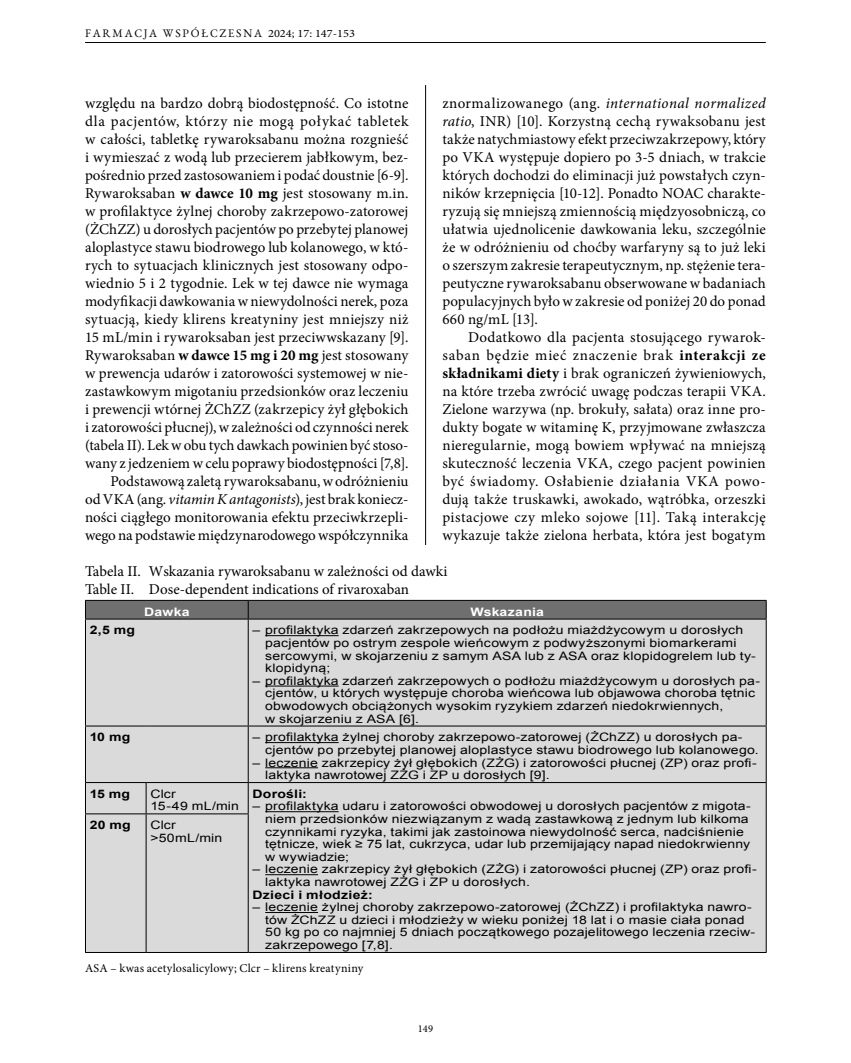
<style>
.page{position:relative;width:851px;height:1063px;background:#fff}
.page>*{position:absolute;margin:0;border:0;box-sizing:border-box;transform-origin:0 0}
.t1{font:15px/18px "Minion Pro";letter-spacing:.005em;color:#000;text-align:justify}
.t2{font:12px "Minion Pro";letter-spacing:.02em;color:#000}
.t3{font:11.7px/12.6px "Arial";letter-spacing:.015em;color:#000;scale:1.2 1}
.t4{font:700 11.7px "Arial";letter-spacing:.02em;color:#000;scale:1.2 1}
.t5{font:700 11.7px "Arial";letter-spacing:.015em;color:#fff;scale:1.2 1}
.t6{font:11.55px "EB Garamond";letter-spacing:.16em;color:#000}
.t7{font:10.5px "Minion Pro";color:#000}
.s1{font-family:"Minion Pro";font-size:11.25px}
.s2{font-weight:700}
.s3{font-style:italic}
</style>
<div class="page">
<hr style="left:425px;top:85px;width:1px;height:893px;background:#000">
<hr style="left:85px;top:42px;width:680px;height:1px;background:#000">
<div style="left:85px;top:546px;width:680px;height:436px;background:#fff"></div>
<div style="left:86px;top:620px;width:679px;height:332px;background:#dadada"></div>
<svg style="left:85px;top:600px;width:681px;height:19px;background:#686767"></svg>
<hr style="left:85px;top:619px;width:61px;height:1px;background:#000">
<hr style="left:85px;top:619px;width:1px;height:107px;background:#000">
<hr style="left:146px;top:619px;width:102px;height:1px;background:#000">
<hr style="left:248px;top:619px;width:518px;height:1px;background:#000">
<hr style="left:248px;top:619px;width:1px;height:107px;background:#000">
<hr style="left:765px;top:619px;width:1px;height:107px;background:#000">
<hr style="left:85px;top:726px;width:61px;height:1px;background:#000">
<hr style="left:85px;top:726px;width:1px;height:56px;background:#000">
<hr style="left:146px;top:726px;width:102px;height:1px;background:#000">
<hr style="left:248px;top:726px;width:518px;height:1px;background:#000">
<hr style="left:248px;top:726px;width:1px;height:56px;background:#000">
<hr style="left:765px;top:726px;width:1px;height:56px;background:#000">
<hr style="left:85px;top:782px;width:61px;height:1px;background:#000">
<hr style="left:85px;top:783px;width:1px;height:30px;background:#000">
<hr style="left:146px;top:782px;width:102px;height:1px;background:#000">
<hr style="left:146px;top:783px;width:1px;height:30px;background:#000">
<hr style="left:248px;top:782px;width:518px;height:1px;background:#000">
<hr style="left:248px;top:783px;width:1px;height:30px;background:#000">
<hr style="left:765px;top:783px;width:1px;height:31px;background:#000">
<hr style="left:765px;top:814px;width:1px;height:138px;background:#000">
<hr style="left:248px;top:952px;width:518px;height:1px;background:#000">
<hr style="left:85px;top:813px;width:61px;height:1px;background:#000">
<hr style="left:85px;top:814px;width:1px;height:138px;background:#000">
<hr style="left:146px;top:813px;width:102px;height:1px;background:#000">
<hr style="left:146px;top:814px;width:1px;height:138px;background:#000">
<hr style="left:248px;top:814px;width:1px;height:138px;background:#000">
<hr style="left:85px;top:952px;width:61px;height:1px;background:#000">
<hr style="left:146px;top:952px;width:102px;height:1px;background:#000">
<hr style="left:265px;top:635px;width:73px;height:1px;background:#000">
<hr style="left:265px;top:686px;width:73px;height:1px;background:#000">
<hr style="left:265px;top:742px;width:73px;height:1px;background:#000">
<hr style="left:265px;top:767px;width:53px;height:1px;background:#000">
<hr style="left:265px;top:811px;width:73px;height:1px;background:#000">
<hr style="left:265px;top:874px;width:53px;height:1px;background:#000">
<hr style="left:265px;top:912px;width:53px;height:1px;background:#000">
<p class="t6" style="left:85px;top:24px;width:271px">FARMACJA WSPÓŁCZESNA <span class="s1">2024; 17: 147-153</span></p>
<p class="t1" style="left:85px;top:94px;width:325px;text-align:right">względu na bardzo dobrą biodostępność. Co istotne dla pacjentów, którzy nie mogą połykać tabletek w całości, tabletkę rywaroksabanu można rozgnieść i wymieszać z wodą lub przecierem jabłkowym, bez&shy;pośrednio przed zastosowaniem i podać doustnie [6-9].<br>Rywaroksaban <span class="s2">w dawce 10 mg</span> jest stosowany m.in. w profilaktyce żylnej choroby zakrzepowo-zatorowej (ŻChZZ) u dorosłych pacjentów po przebytej planowej aloplastyce stawu biodrowego lub kolanowego, w któ&shy;rych to sytuacjach klinicznych jest stosowany odpo&shy;wiednio 5 i 2 tygodnie. Lek w tej dawce nie wymaga modyfikacji dawkowania w niewydolności nerek, poza sytuacją, kiedy klirens kreatyniny jest mniejszy niż 15 mL/min i rywaroksaban jest przeciwwskazany [9].<br>Rywaroksaban <span class="s2">w dawce 15 mg i 20 mg</span> jest stosowany w prewencja udarów i zatorowości systemowej w nie&shy;zastawkowym migotaniu przedsionków oraz leczeniu i prewencji wtórnej ŻChZZ (zakrzepicy żył głębokich i zatorowości płucnej), w zależności od czynności nerek (tabela II). Lek w obu tych dawkach powinien być stoso&shy;wany z jedzeniem w celu poprawy biodostępności [7,8].<br>Podstawową zaletą rywaroksabanu, w odróżnieniu<br>od VKA (ang. <span class="s3">vitamin K antagonists</span>), jest brak koniecz&shy;ności ciągłego monitorowania efektu przeciwkrzepli&shy;wego na podstawie międzynarodowego współczynnika</p>
<p class="t1" style="left:442px;top:94px;width:325px">znormalizowanego (ang. <span class="s3">international normalized ratio</span>, INR) [10]. Korzystną cechą rywaksobanu jest także natychmiastowy efekt przeciwzakrzepowy, który po VKA występuje dopiero po 3-5 dniach, w trakcie których dochodzi do eliminacji już powstałych czyn&shy;ników krzepnięcia [10-12]. Ponadto NOAC charakte&shy;ryzują się mniejszą zmiennością międzyosobniczą, co ułatwia ujednolicenie dawkowania leku, szczególnie że w odróżnieniu od choćby warfaryny są to już leki o szerszym zakresie terapeutycznym, np. stężenie tera&shy;peutyczne rywaroksabanu obserwowane w badaniach populacyjnych było w zakresie od poniżej 20 do ponad 660 ng/mL [13].</p>
<p class="t1" style="left:442px;top:328px;width:325px;text-indent:26px">Dodatkowo dla pacjenta stosującego rywarok&shy;saban będzie mieć znaczenie brak <span class="s2">interakcji ze składnikami diety</span> i brak ograniczeń żywieniowych, na które trzeba zwrócić uwagę podczas terapii VKA.<br>Zielone warzywa (np. brokuły, sałata) oraz inne pro&shy;dukty bogate w witaminę K, przyjmowane zwłaszcza nieregularnie, mogą bowiem wpływać na mniejszą skuteczność leczenia VKA, czego pacjent powinien być świadomy. Osłabienie działania VKA powo&shy;dują także truskawki, awokado, wątróbka, orzeszki pistacjowe czy mleko sojowe [11]. Taką interakcję wykazuje także zielona herbata, która jest bogatym</p>
<p class="t1" style="left:85px;top:562px;width:364px">Tabela II. Wskazania rywaroksabanu w zależności od dawki<br>Table II. Dose-dependent indications of rivaroxaban</p>
<p class="t5" style="left:144px;top:604px;width:39px">Dawka</p>
<p class="t5" style="left:470px;top:604px;width:63px">Wskazania</p>
<p class="t4" style="left:90px;top:623px;width:39px">2,5 mg</p>
<p class="t3" style="left:265px;top:624px;width:410px;text-indent:-13px">– profilaktyka zdarzeń zakrzepowych na podłożu miażdżycowym u dorosłych pacjentów po ostrym zespole wieńcowym z podwyższonymi biomarkerami sercowymi, w skojarzeniu z samym ASA lub z ASA oraz klopidogrelem lub ty&shy;klopidyną;</p>
<p class="t3" style="left:265px;top:675px;width:414px;text-indent:-13px">– profilaktyka zdarzeń zakrzepowych o podłożu miażdżycowym u dorosłych pa&shy;cjentów, u których występuje choroba wieńcowa lub objawowa choroba tętnic obwodowych obciążonych wysokim ryzykiem zdarzeń niedokrwiennych,<br>w skojarzeniu z ASA [6].</p>
<p class="t4" style="left:90px;top:730px;width:35px">10 mg</p>
<p class="t3" style="left:265px;top:731px;width:412px;text-indent:-13px">– profilaktyka żylnej choroby zakrzepowo-zatorowej (ŻChZZ) u dorosłych pa&shy;cjentów po przebytej planowej aloplastyce stawu biodrowego lub kolanowego.</p>
<p class="t3" style="left:265px;top:756px;width:411px;text-indent:-13px">– leczenie zakrzepicy żył głębokich (ZŻG) i zatorowości płucnej (ZP) oraz profi&shy;laktyka nawrotowej ZŻG i ZP u dorosłych [9].</p>
<p class="t4" style="left:90px;top:786px;width:35px">15 mg</p>
<p class="t3" style="left:150px;top:788px;width:75px">Clcr<br>15-49 mL/min</p>
<p class="t4" style="left:252px;top:786px;width:47px">Dorośli:</p>
<p class="t3" style="left:265px;top:800px;width:406px;text-indent:-13px">– profilaktyka udaru i zatorowości obwodowej u dorosłych pacjentów z migota&shy;niem przedsionków niezwiązanym z wadą zastawkową z jednym lub kilkoma czynnikami ryzyka, takimi jak zastoinowa niewydolność serca, nadciśnienie tętnicze, wiek ≥ 75 lat, cukrzyca, udar lub przemijający napad niedokrwienny w wywiadzie;</p>
<p class="t3" style="left:265px;top:863px;width:411px;text-indent:-13px">– leczenie zakrzepicy żył głębokich (ZŻG) i zatorowości płucnej (ZP) oraz profi&shy;laktyka nawrotowej ZŻG i ZP u dorosłych.</p>
<p class="t4" style="left:252px;top:887px;width:102px">Dzieci i młodzież:</p>
<p class="t3" style="left:265px;top:901px;width:409px;text-indent:-13px">– leczenie żylnej choroby zakrzepowo-zatorowej (ŻChZZ) i profilaktyka nawro&shy;tów ŻChZZ u dzieci i młodzieży w wieku poniżej 18 lat i o masie ciała ponad 50 kg po co najmniej 5 dniach początkowego pozajelitowego leczenia rzeciw&shy;zakrzepowego [7,8].</p>
<p class="t4" style="left:90px;top:817px;width:36px">20 mg</p>
<p class="t3" style="left:150px;top:819px;width:61px">Clcr &gt;50mL/min</p>
<p class="t2" style="left:85px;top:960px;width:280px">ASA – kwas acetylosalicylowy; Clcr – klirens kreatyniny</p>
<p class="t7" style="left:418px;top:1022px;width:17px">149</p>
</div>
